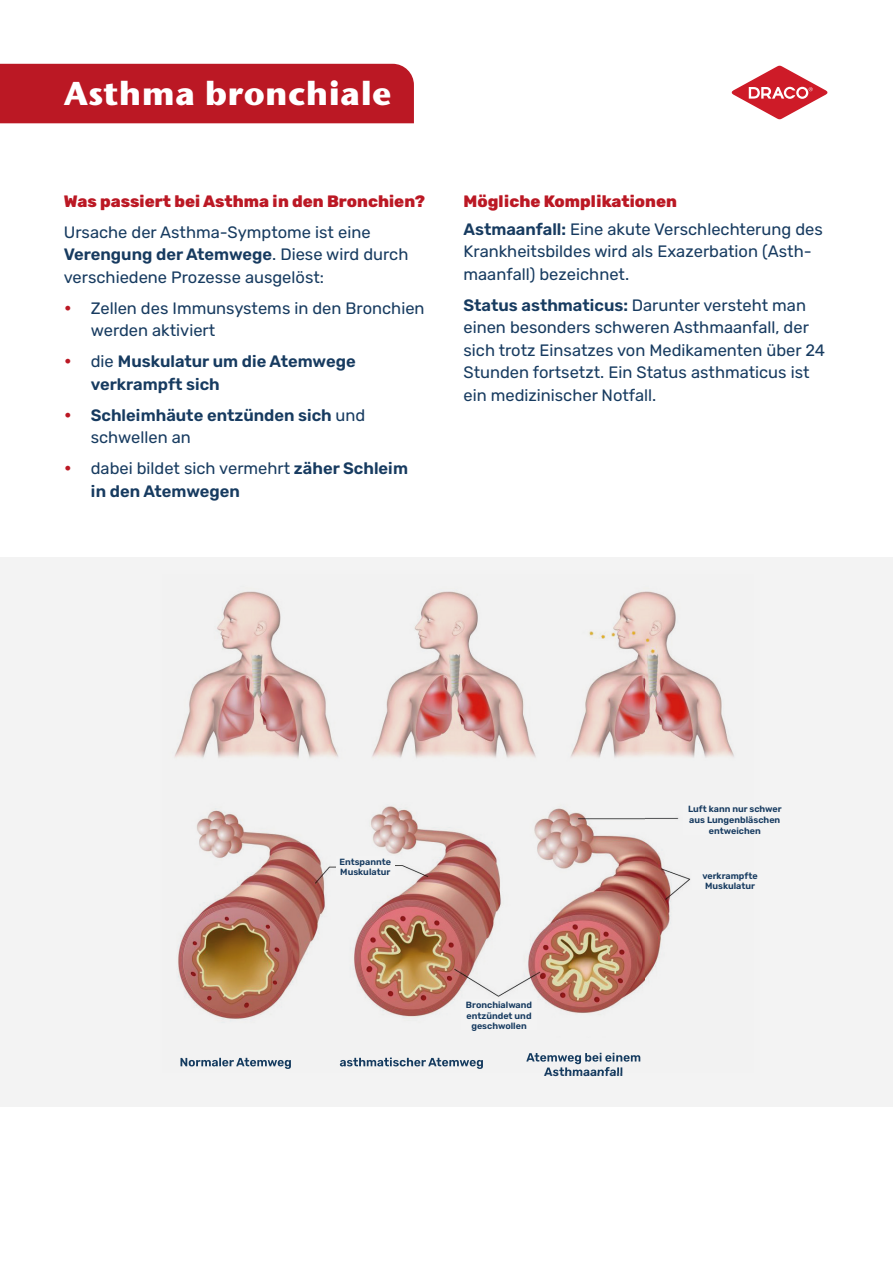
<style>
.page{position:relative;width:893px;height:1263px;background:#fff}
.page>*{position:absolute;margin:0;border:0;box-sizing:border-box;transform-origin:0 0}
.t1{font:700 33px "Stone Sans ITC Std";letter-spacing:.01em;color:#fff}
.t2{font:16.5px/22.5px "Rubik";color:#173b60}
.t3{font:600 16.5px/22.5px "Rubik";color:#173b60}
.t4{font:800 16.5px "Rubik";color:#bb1824}
.t5{font:600 12px "Rubik";color:#173b60}
.t6{font:600 9px/10.8px "Rubik";color:#173b60;text-align:center}
.s1{font-weight:600}
.s2{font-family:"Stone Sans ITC Std";font-weight:500;color:#bb1824}
.s3{font-weight:400}
.s4{font-weight:800;color:#bb1824}
</style>
<div class="page">
<svg style="left:731px;top:65px;width:97px;height:55px"></svg>
<div style="left:0;top:64px;width:414px;height:59px;background:#bb1824"></div>
<div style="left:0;top:557px;width:893px;height:549px;background:#f3f3f3"></div>
<img style="left:175px;top:591px;width:559px;height:474px">
<img style="left:180px;top:1058px;width:112px;height:11px">
<img style="left:340px;top:1057px;width:144px;height:12px">
<img style="left:526px;top:1053px;width:115px;height:11px">
<img style="left:545px;top:1067px;width:78px;height:6px">
<div style="left:336px;top:856px;width:58px;height:19px;background:#f3f3f3"></div>
<div style="left:461px;top:999px;width:76px;height:30px;background:#f3f3f3"></div>
<div style="left:692px;top:870px;width:76px;height:19px;background:#f3f3f3"></div>
<div style="left:683px;top:804px;width:103px;height:30px;background:#f3f3f3"></div>
<h1 class="t1" style="left:64px;top:72px;width:329px">Asthma bronchiale</h1>
<p class="t4" style="left:64px;top:192px;width:363px">Was passiert bei Asthma in den Bronchien?</p>
<p class="t2" style="left:64px;top:221px;width:346px">Ursache der Asthma-Symptome ist eine<br><span class="s1">Verengung der Atemwege</span>. Diese wird durch verschiedene Prozesse ausgelöst:</p>
<p class="t2" style="left:91px;top:297px;width:335px;text-indent:-27px"><span class="s2">•</span> Zellen des Immunsystems in den Bronchien werden aktiviert</p>
<p class="t3" style="left:91px;top:351px;width:266px;text-indent:-27px"><span class="s2">•</span> <span class="s3">die</span> Muskulatur um die Atemwege verkrampft sich</p>
<p class="t3" style="left:91px;top:404px;width:276px;text-indent:-27px"><span class="s2">•</span> Schleimhäute entzünden sich <span class="s3">und schwellen an</span></p>
<p class="t3" style="left:91px;top:458px;width:319px;text-indent:-27px"><span class="s2">•</span> <span class="s3">dabei bildet sich vermehrt</span> zäher Schleim in den Atemwegen</p>
<p class="t2" style="left:463px;top:187px;width:361px;line-height:28.3px"><span class="s4">Mögliche Komplikationen<br></span><span class="s1">Astmaanfall:</span> Eine akute Verschlechterung des</p>
<p class="t2" style="left:463px;top:241px;width:350px">Krankheitsbildes wird als Exazerbation (Asth&shy;maanfall) bezeichnet.</p>
<p class="t2" style="left:463px;top:294px;width:363px"><span class="s1">Status asthmaticus:</span> Darunter versteht man einen besonders schweren Asthmaanfall, der sich trotz Einsatzes von Medikamenten über 24<br>Stunden fortsetzt. Ein Status asthmaticus ist ein medizinischer Notfall.</p>
<p class="t6" style="left:339px;top:856px;width:53px;text-align:left">Entspannte<br>Muskulatur</p>
<p class="t6" style="left:466px;top:999px;width:68px">Bronchialwand entzündet und geschwollen</p>
<p class="t5" style="left:544px;top:1065px;width:80px">Asthmaanfall</p>
<p class="t6" style="left:688px;top:804px;width:95px">Luft kann nur schwer aus Lungenbläschen entweichen</p>
<p class="t6" style="left:702px;top:870px;width:57px">verkrampfte<br>Muskulatur</p>
</div>
